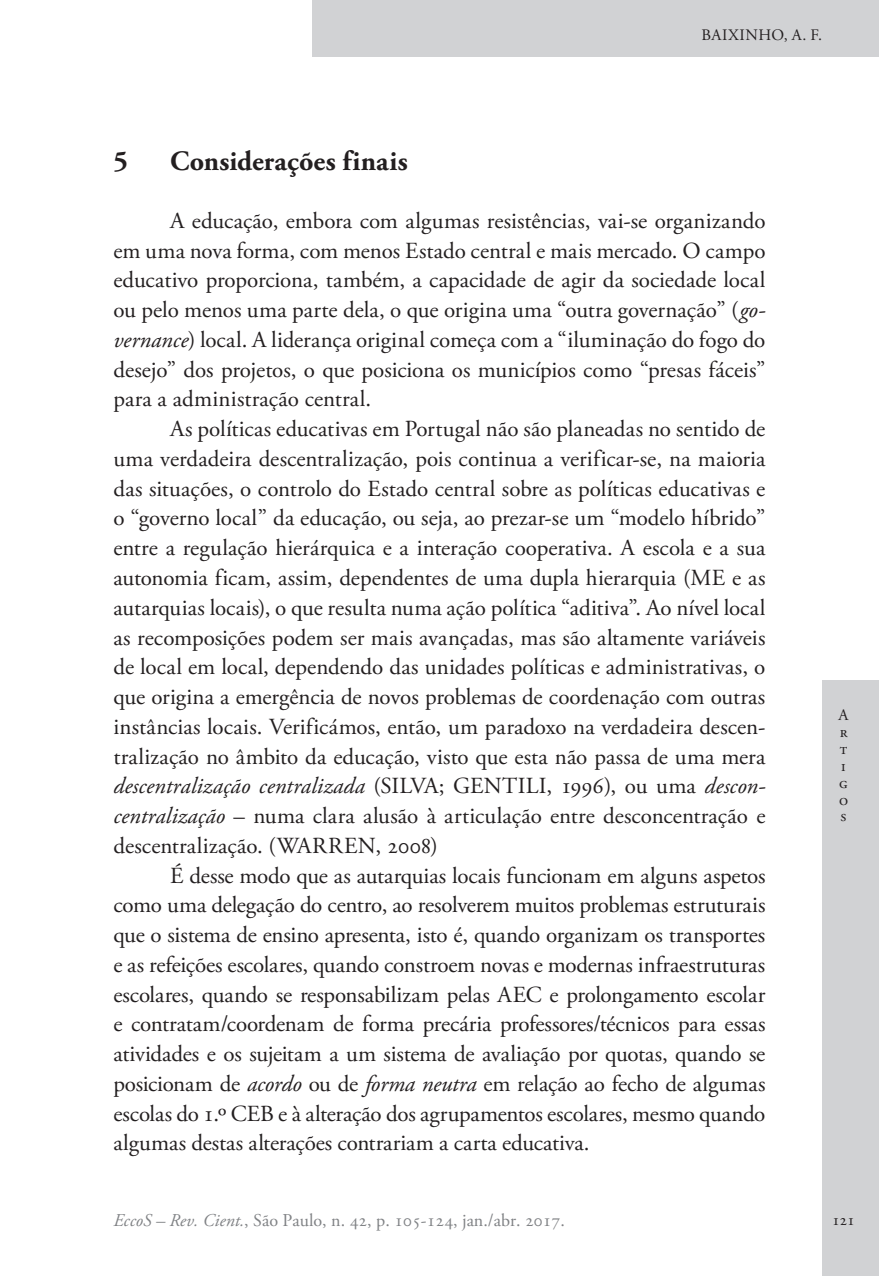
<style>
.page{position:relative;width:879px;height:1276px;background:#fff}
.page>*{position:absolute;margin:0;border:0;box-sizing:border-box;transform-origin:0 0}
.Ec_SubTitulo{font:700 28px "Adobe Garamond Pro";letter-spacing:.01em;color:#231f20}
.Ec_Normal{font:23px/29.8px "Adobe Garamond Pro";color:#231f20;text-align:justify}
.t1{font:18px "Adobe Garamond Pro";color:#808285}
.t2{font:16px/16.8px "Adobe Garamond Pro";letter-spacing:.03em;color:#231f20}
.s1{font-style:italic}
</style>
<div class="page">
<div style="left:312px;top:0;width:567px;height:57px;background:#d1d2d4"></div>
<div style="left:822px;top:680px;width:57px;height:596px;background:#d1d2d4"></div>
<p class="t2" style="left:701px;top:27px;width:122px">BAIXINHO, A. F.</p>
<p class="Ec_SubTitulo" style="left:113px;top:145px;width:16px">5</p>
<p class="Ec_SubTitulo" style="left:170px;top:145px;width:239px">Considerações finais</p>
<p class="Ec_Normal" style="left:113px;top:206px;width:653px;text-indent:57px">A educação, embora com algumas resistências, vai-se organizando em uma nova forma, com menos Estado central e mais mercado. O campo educativo proporciona, também, a capacidade de agir da sociedade local ou pelo menos uma parte dela, o que origina uma “outra governação” (<span class="s1">go&shy;vernance</span>) local. A liderança original começa com a “iluminação do fogo do desejo” dos projetos, o que posiciona os municípios como “presas fáceis” para a administração central.</p>
<p class="Ec_Normal" style="left:113px;top:415px;width:654px;text-indent:57px">As políticas educativas em Portugal não são planeadas no sentido de uma verdadeira descentralização, pois continua a verificar-se, na maioria das situações, o controlo do Estado central sobre as políticas educativas e o “governo local” da educação, ou seja, ao prezar-se um “modelo híbrido” entre a regulação hierárquica e a interação cooperativa. A escola e a sua autonomia ficam, assim, dependentes de uma dupla hierarquia (ME e as autarquias locais), o que resulta numa ação política “aditiva”. Ao nível local as recomposições podem ser mais avançadas, mas são altamente variáveis de local em local, dependendo das unidades políticas e administrativas, o que origina a emergência de novos problemas de coordenação com outras instâncias locais. Verificámos, então, um paradoxo na verdadeira descen&shy;tralização no âmbito da educação, visto que esta não passa de uma mera <span class="s1">descentralização centralizada</span> (SILVA; GENTILI, 1996), ou uma <span class="s1">descon&shy;centralização</span> – numa clara alusão à articulação entre desconcentração e descentralização. (WARREN, 2008)</p>
<p class="Ec_Normal" style="left:113px;top:861px;width:654px;text-indent:57px">É desse modo que as autarquias locais funcionam em alguns aspetos como uma delegação do centro, ao resolverem muitos problemas estruturais que o sistema de ensino apresenta, isto é, quando organizam os transportes e as refeições escolares, quando constroem novas e modernas infraestruturas escolares, quando se responsabilizam pelas AEC e prolongamento escolar e contratam/coordenam de forma precária professores/técnicos para essas atividades e os sujeitam a um sistema de avaliação por quotas, quando se posicionam de <span class="s1">acordo</span> ou de <span class="s1">forma neutra</span> em relação ao fecho de algumas escolas do 1.º CEB e à alteração dos agrupamentos escolares, mesmo quando algumas destas alterações contrariam a carta educativa.</p>
<p class="t2" style="left:838px;top:707px;width:11px">A r t i g o s</p>
<p class="t1" style="left:113px;top:1209px;width:453px"><span class="s1">EccoS – Rev. Cient.</span>, São Paulo, n. 42, p. 105-124, jan./abr. 2017.</p>
<p class="t2" style="left:832px;top:1212px;width:24px">121</p>
</div>
